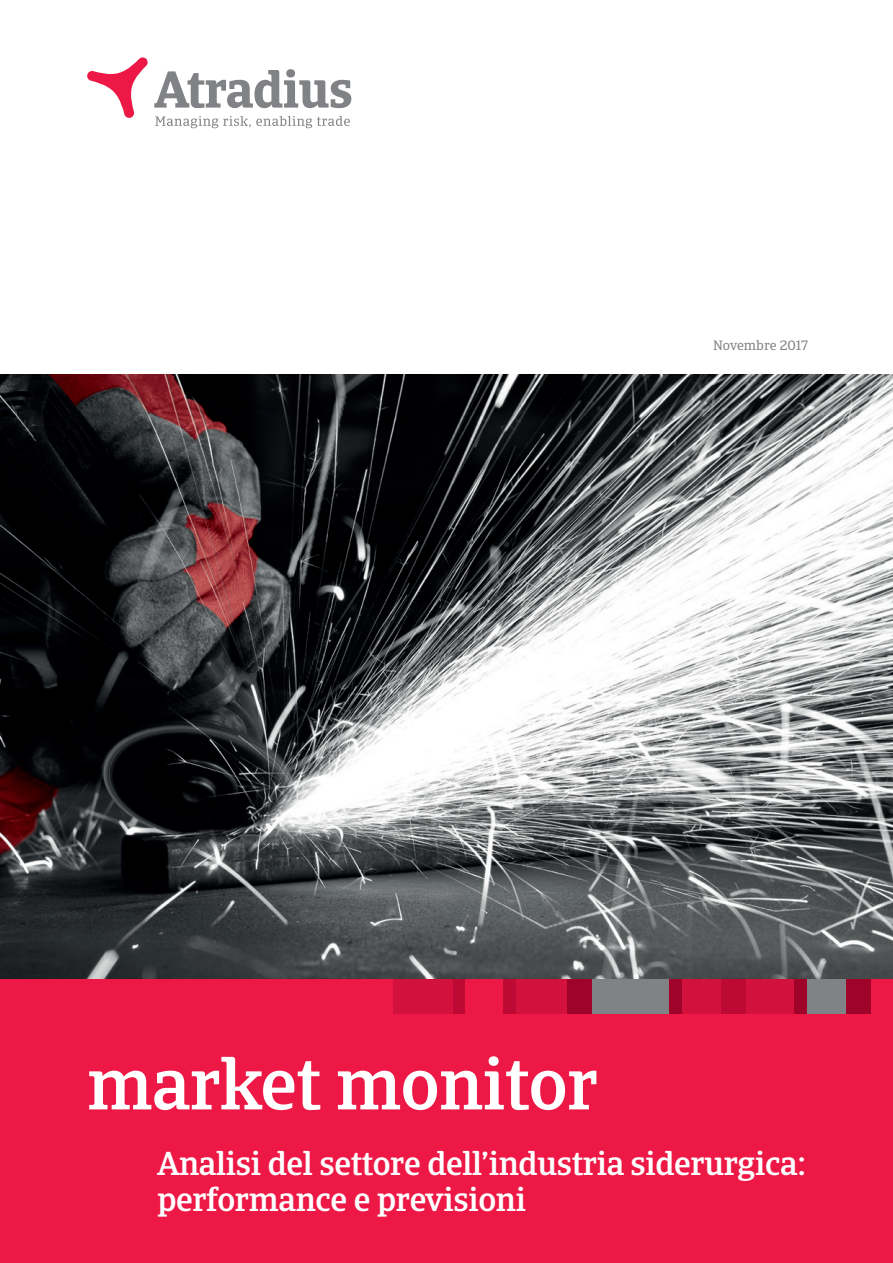
<style>
.page{position:relative;width:893px;height:1263px;background:#fff}
.page>*{position:absolute;margin:0;border:0;box-sizing:border-box;transform-origin:0 0}
.t1{font:500 72px "Catalana";letter-spacing:-.01em;color:#fff}
.t2{font:500 33px/36px "Catalana";letter-spacing:-.01em;color:#fff}
.t3{font:13.5px "Catalana";color:#808285}
</style>
<div class="page">
<div style="left:0;top:954px;width:893px;height:309px;background:#ed1845"></div>
<div style="left:452px;top:954px;width:13px;height:60px;background:#bc0a35"></div>
<div style="left:393px;top:954px;width:59px;height:60px;background:#d2113d"></div>
<div style="left:516px;top:954px;width:51px;height:60px;background:#d2113d"></div>
<div style="left:746px;top:954px;width:49px;height:60px;background:#d2113d"></div>
<div style="left:567px;top:954px;width:26px;height:60px;background:#a0032a"></div>
<div style="left:720px;top:954px;width:26px;height:60px;background:#bc0a35"></div>
<div style="left:846px;top:954px;width:25px;height:60px;background:#a0032a"></div>
<div style="left:503px;top:954px;width:13px;height:60px;background:#bc0a35"></div>
<div style="left:593px;top:954px;width:76px;height:60px;background:#808285"></div>
<div style="left:669px;top:954px;width:13px;height:60px;background:#a0032a"></div>
<div style="left:682px;top:954px;width:38px;height:60px;background:#d2113d"></div>
<div style="left:807px;top:954px;width:39px;height:60px;background:#808285"></div>
<div style="left:795px;top:954px;width:12px;height:60px;background:#a0032a"></div>
<svg style="left:154px;top:69px;width:197px;height:39px"></svg>
<svg style="left:87px;top:57px;width:61px;height:61px"></svg>
<svg style="left:155px;top:116px;width:195px;height:12px"></svg>
<img style="left:0;top:374px;width:893px;height:604px">
<p class="t3" style="left:713px;top:338px;width:96px">Novembre 2017</p>
<h1 class="t1" style="left:87px;top:1041px;width:512px">market monitor</h1>
<p class="t2" style="left:157px;top:1146px;width:650px">Analisi del settore dell’industria siderurgica: performance e previsioni</p>
</div>
